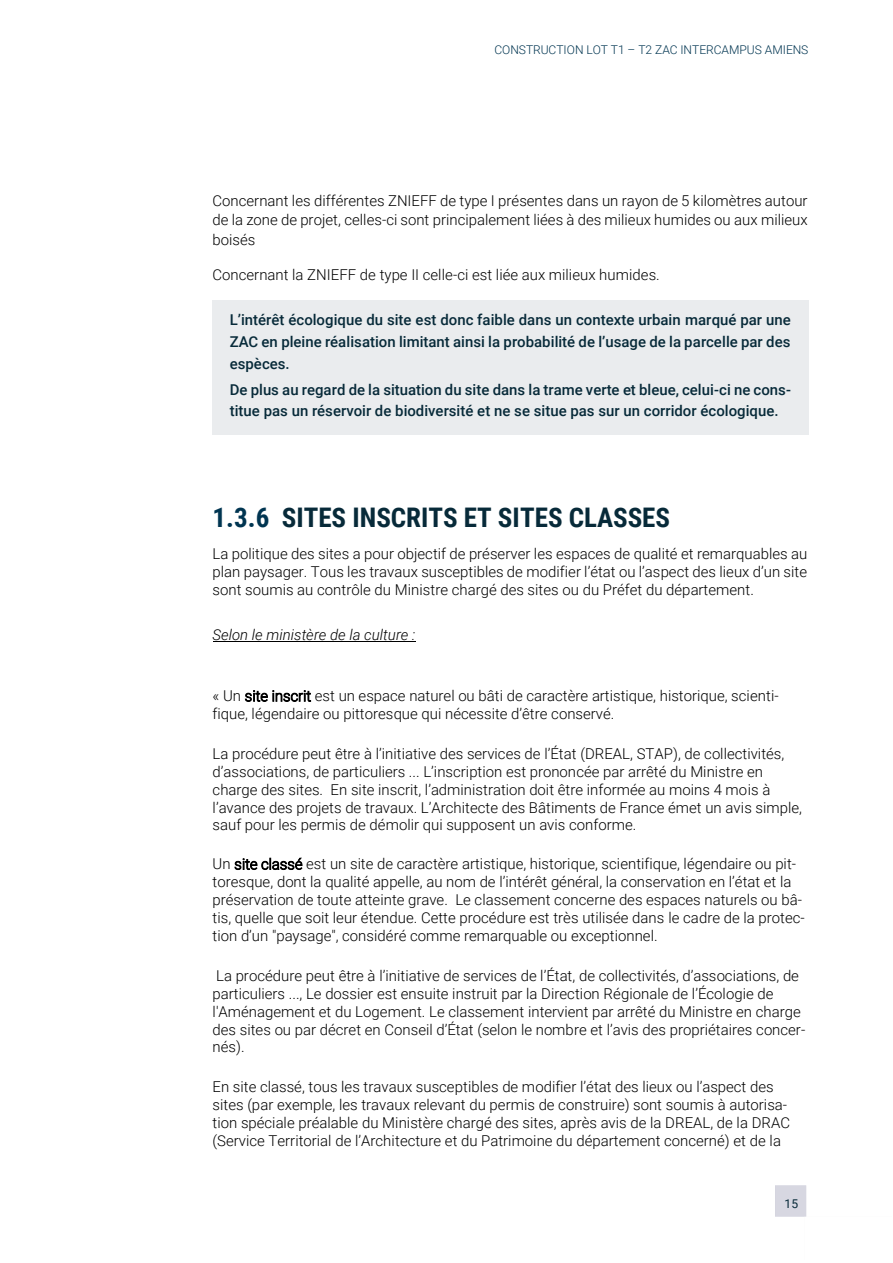
<style>
.page{position:relative;width:893px;height:1263px;background:#fff}
.page>*{position:absolute;margin:0;border:0;box-sizing:border-box;transform-origin:0 0}
.t1{font:700 27px "Roboto Condensed";color:#072a39}
.t2{font:300 15px/18px "Roboto";color:#000}
.t3{font:500 15px/21.6px "Roboto";color:#072a39;text-align:justify}
.t4{font:italic 300 15px "Roboto";color:#000}
.t5{font:300 12px "Roboto";color:#003551}
.t6{font:12px "Roboto";color:#072a39}
.s1{color:#003551}
</style>
<div class="page">
<img style="left:776px;top:1185px;width:31px;height:32px">
<div style="left:222px;top:310px;width:577px;height:23px;background:#eaecee"></div>
<div style="left:213px;top:301px;width:9px;height:9px;background:#eaecee"></div>
<div style="left:222px;top:301px;width:577px;height:9px;background:#eaecee"></div>
<div style="left:799px;top:301px;width:9px;height:9px;background:#eaecee"></div>
<div style="left:213px;top:310px;width:9px;height:23px;background:#eaecee"></div>
<div style="left:799px;top:310px;width:9px;height:23px;background:#eaecee"></div>
<div style="left:222px;top:333px;width:577px;height:21px;background:#eaecee"></div>
<div style="left:213px;top:333px;width:9px;height:21px;background:#eaecee"></div>
<div style="left:799px;top:333px;width:9px;height:21px;background:#eaecee"></div>
<div style="left:222px;top:354px;width:577px;height:22px;background:#eaecee"></div>
<div style="left:213px;top:354px;width:9px;height:22px;background:#eaecee"></div>
<div style="left:799px;top:354px;width:9px;height:22px;background:#eaecee"></div>
<div style="left:222px;top:376px;width:577px;height:26px;background:#eaecee"></div>
<div style="left:213px;top:376px;width:9px;height:26px;background:#eaecee"></div>
<div style="left:799px;top:376px;width:9px;height:26px;background:#eaecee"></div>
<div style="left:222px;top:402px;width:577px;height:23px;background:#eaecee"></div>
<div style="left:213px;top:425px;width:9px;height:9px;background:#eaecee"></div>
<div style="left:222px;top:425px;width:577px;height:9px;background:#eaecee"></div>
<div style="left:799px;top:425px;width:9px;height:9px;background:#eaecee"></div>
<div style="left:213px;top:402px;width:9px;height:23px;background:#eaecee"></div>
<div style="left:799px;top:402px;width:9px;height:23px;background:#eaecee"></div>
<hr style="left:213px;top:641px;width:203px;height:1px;background:#000">
<p class="t5" style="left:494px;top:43px;width:315px">CONSTRUCTION LOT T1 – T2 ZAC INTERCAMPUS AMIENS</p>
<p class="t2" style="left:213px;top:191px;width:597px;line-height:19.8px;text-align:justify">Concernant les différentes ZNIEFF de type I présentes dans un rayon de 5 kilomètres autour de la zone de projet, celles-ci sont principalement liées à des milieux humides ou aux milieux boisés</p>
<p class="t2" style="left:213px;top:266px;width:449px">Concernant la ZNIEFF de type II celle-ci est liée aux milieux humides.</p>
<p class="t3" style="left:230px;top:309px;width:563px">L’intérêt écologique du site est donc faible dans un contexte urbain marqué par une ZAC en pleine réalisation limitant ainsi la probabilité de l’usage de la parcelle par des espèces.</p>
<p class="t3" style="left:230px;top:379px;width:563px">De plus au regard de la situation du site dans la trame verte et bleue, celui-ci ne cons&shy;titue pas un réservoir de biodiversité et ne se situe pas sur un corridor écologique.</p>
<h1 class="t1" style="left:213px;top:502px;width:459px"><span class="s1">1.3.6</span> SITES INSCRITS ET SITES CLASSES</h1>
<p class="t2" style="left:213px;top:545px;width:596px;text-align:justify">La politique des sites a pour objectif de préserver les espaces de qualité et remarquables au plan paysager. Tous les travaux susceptibles de modifier l’état ou l’aspect des lieux d’un site sont soumis au contrôle du Ministre chargé des sites ou du Préfet du département.</p>
<p class="t4" style="left:213px;top:626px;width:204px">Selon le ministère de la culture :</p>
<p class="t2" style="left:213px;top:687px;width:568px">« Un site inscrit est un espace naturel ou bâti de caractère artistique, historique, scienti&shy;fique, légendaire ou pittoresque qui nécessite d’être conservé.</p>
<p class="t2" style="left:213px;top:744px;width:591px">La procédure peut être à l’initiative des services de l’État (DREAL, STAP), de collectivités, d’associations, de particuliers ... L’inscription est prononcée par arrêté du Ministre en charge des sites. En site inscrit, l’administration doit être informée au moins 4 mois à l’avance des projets de travaux. L’Architecte des Bâtiments de France émet un avis simple, sauf pour les permis de démolir qui supposent un avis conforme.</p>
<p class="t2" style="left:213px;top:855px;width:594px">Un site classé est un site de caractère artistique, historique, scientifique, légendaire ou pit&shy;toresque, dont la qualité appelle, au nom de l’intérêt général, la conservation en l’état et la préservation de toute atteinte grave. Le classement concerne des espaces naturels ou bâ&shy;tis, quelle que soit leur étendue. Cette procédure est très utilisée dans le cadre de la protec&shy;tion d’un "paysage", considéré comme remarquable ou exceptionnel.</p>
<p class="t2" style="left:213px;top:966px;width:594px">La procédure peut être à l’initiative de services de l’État, de collectivités, d’associations, de particuliers ..., Le dossier est ensuite instruit par la Direction Régionale de l’Écologie de l'Aménagement et du Logement. Le classement intervient par arrêté du Ministre en charge des sites ou par décret en Conseil d’État (selon le nombre et l’avis des propriétaires concer&shy;nés).</p>
<p class="t2" style="left:213px;top:1077px;width:579px">En site classé, tous les travaux susceptibles de modifier l’état des lieux ou l’aspect des sites (par exemple, les travaux relevant du permis de construire) sont soumis à autorisa&shy;tion spéciale préalable du Ministère chargé des sites, après avis de la DREAL, de la DRAC (Service Territorial de l’Architecture et du Patrimoine du département concerné) et de la</p>
<p class="t6" style="left:785px;top:1197px;width:15px">15</p>
</div>
